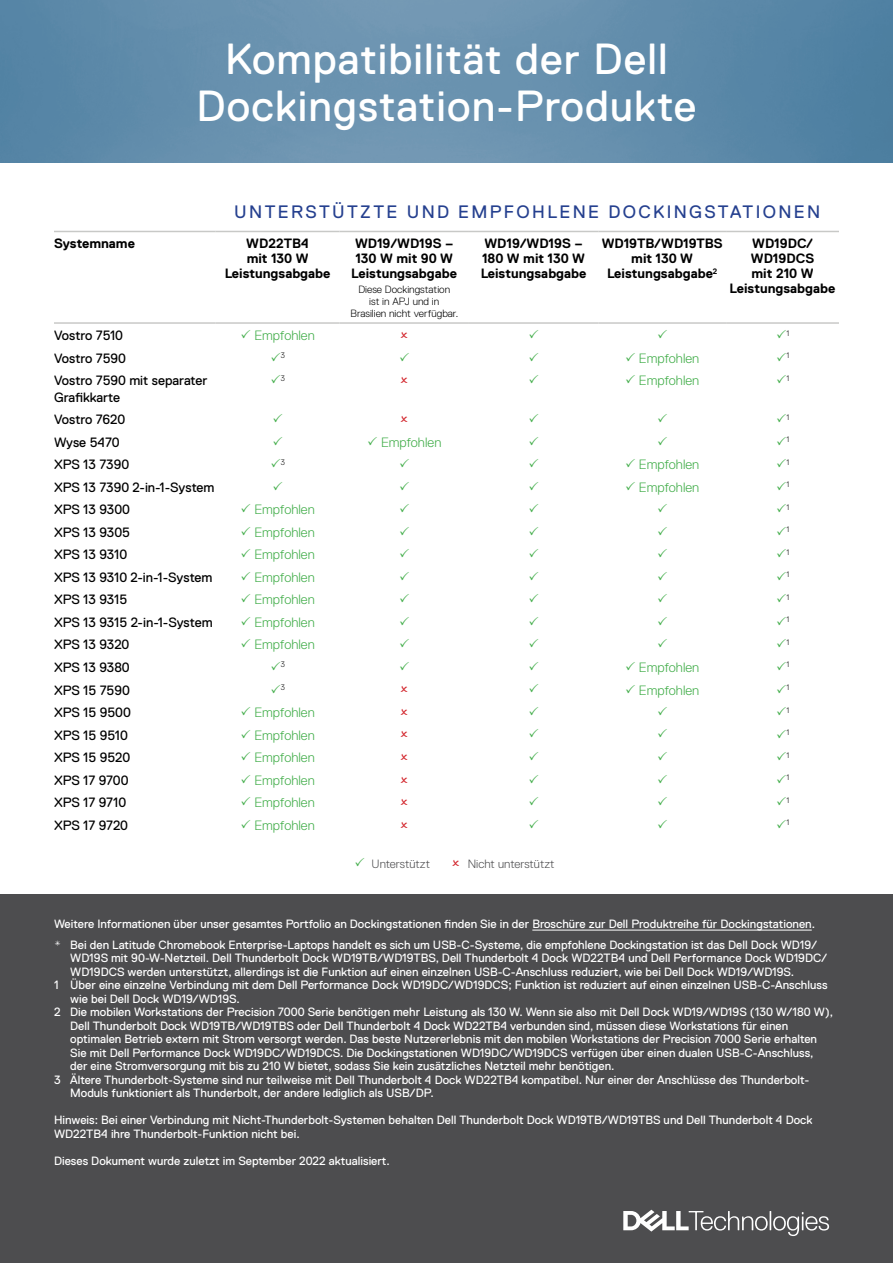
<style>
.page{position:relative;width:893px;height:1263px;background:#fff}
.page>*{position:absolute;margin:0;border:0;box-sizing:border-box;transform-origin:0 0}
.t1{font:43.5px/46.5px "Dell Replica";letter-spacing:.025em;color:#fff;text-align:center}
.t2{font:18px "Dell Replica";letter-spacing:.13em;color:#25408f}
.t3{font:13.5px/16.2px "Dell Replica";color:#000}
.t4{font:300 13.5px "Dell Replica";color:#41ad49}
.t5{font:700 13.5px/15px "Dell Replica";color:#000;text-align:center}
.t6{font:12px/13.5px "Dell Replica";color:#fff}
.Spec_body{font:300 12px "Dell Replica";color:#4d4d4f}
.t7{font:300 10.5px/12px "Dell Replica";color:#000;text-align:center}
.t8{font:300 7.8px "Dell Replica";color:#000}
</style>
<div class="page">
<div style="left:0;top:894px;width:893px;height:369px;background:#4d4d4f"></div>
<hr style="left:532px;top:930px;width:280px;height:1px;background:#fff">
<img style="left:0;top:0;width:893px;height:163px">
<hr style="left:54px;top:231px;width:162px;height:1px;background:#c8c9c7">
<hr style="left:216px;top:231px;width:124px;height:1px;background:#c8c9c7">
<hr style="left:340px;top:231px;width:129px;height:1px;background:#c8c9c7">
<hr style="left:469px;top:231px;width:129px;height:1px;background:#c8c9c7">
<hr style="left:598px;top:231px;width:128px;height:1px;background:#c8c9c7">
<hr style="left:726px;top:231px;width:113px;height:1px;background:#c8c9c7">
<hr style="left:54px;top:322px;width:162px;height:2px;background:#c8c9c7">
<hr style="left:216px;top:322px;width:124px;height:2px;background:#c8c9c7">
<hr style="left:340px;top:322px;width:129px;height:2px;background:#c8c9c7">
<hr style="left:469px;top:322px;width:129px;height:2px;background:#c8c9c7">
<hr style="left:598px;top:322px;width:128px;height:2px;background:#c8c9c7">
<hr style="left:726px;top:322px;width:113px;height:2px;background:#c8c9c7">
<svg style="left:623px;top:1210px;width:206px;height:26px"></svg>
<p class="t1" style="left:197px;top:36px;width:501px">Kompatibilität der Dell<br>Dockingstation-Produkte</p>
<p class="t2" style="left:234px;top:202px;width:588px">UNTERSTÜTZTE UND EMPFOHLENE DOCKINGSTATIONEN</p>
<p class="t5" style="left:54px;top:236px;width:82px">Systemname</p>
<p class="t5" style="left:225px;top:236px;width:107px">WD22TB4<br>mit 130 W<br>Leistungsabgabe</p>
<p class="t5" style="left:351px;top:236px;width:107px;text-align:left">WD19/WD19S –<br>130 W mit 90 W<br>Leistungsabgabe</p>
<p class="t7" style="left:350px;top:283px;width:109px">Diese Dockingstation<br>ist in APJ und in<br>Brasilien nicht verfügbar.</p>
<p class="t5" style="left:481px;top:236px;width:107px;text-align:left">WD19/WD19S –<br>180 W mit 130 W<br>Leistungsabgabe</p>
<p class="t5" style="left:602px;top:236px;width:123px">WD19TB/WD19TBS mit 130 W<br>Leistungsabgabe<sup>2</sup></p>
<p class="t5" style="left:730px;top:236px;width:107px">WD19DC/<br>WD19DCS<br>mit 210 W<br>Leistungsabgabe</p>
<p class="t3" style="left:54px;top:328px;width:71px">Vostro 7510</p>
<p class="t4" style="left:254px;top:328px;width:62px">Empfohlen</p>
<p class="t8" style="left:786px;top:329px;width:4px">1</p>
<p class="t3" style="left:54px;top:350px;width:73px">Vostro 7590</p>
<p class="t8" style="left:281px;top:351px;width:6px">3</p>
<p class="t4" style="left:639px;top:351px;width:62px">Empfohlen</p>
<p class="t8" style="left:786px;top:351px;width:4px">1</p>
<p class="t3" style="left:54px;top:373px;width:155px">Vostro 7590 mit separater<br>Grafikkarte</p>
<p class="t8" style="left:281px;top:374px;width:6px">3</p>
<p class="t4" style="left:639px;top:373px;width:62px">Empfohlen</p>
<p class="t8" style="left:786px;top:374px;width:4px">1</p>
<p class="t3" style="left:54px;top:411px;width:73px">Vostro 7620</p>
<p class="t8" style="left:786px;top:413px;width:4px">1</p>
<p class="t3" style="left:54px;top:434px;width:67px">Wyse 5470</p>
<p class="t4" style="left:381px;top:434px;width:62px">Empfohlen</p>
<p class="t8" style="left:786px;top:435px;width:4px">1</p>
<p class="t3" style="left:54px;top:456px;width:77px">XPS 13 7390</p>
<p class="t8" style="left:281px;top:458px;width:6px">3</p>
<p class="t4" style="left:639px;top:457px;width:62px">Empfohlen</p>
<p class="t8" style="left:786px;top:458px;width:4px">1</p>
<p class="t3" style="left:54px;top:479px;width:162px">XPS 13 7390 2-in-1-System</p>
<p class="t4" style="left:639px;top:479px;width:62px">Empfohlen</p>
<p class="t8" style="left:786px;top:480px;width:4px">1</p>
<p class="t3" style="left:54px;top:501px;width:78px">XPS 13 9300</p>
<p class="t4" style="left:254px;top:502px;width:62px">Empfohlen</p>
<p class="t8" style="left:786px;top:503px;width:4px">1</p>
<p class="t3" style="left:54px;top:524px;width:78px">XPS 13 9305</p>
<p class="t4" style="left:254px;top:525px;width:62px">Empfohlen</p>
<p class="t8" style="left:786px;top:525px;width:4px">1</p>
<p class="t3" style="left:54px;top:547px;width:75px">XPS 13 9310</p>
<p class="t4" style="left:254px;top:547px;width:62px">Empfohlen</p>
<p class="t8" style="left:786px;top:548px;width:4px">1</p>
<p class="t3" style="left:54px;top:569px;width:160px">XPS 13 9310 2-in-1-System</p>
<p class="t4" style="left:254px;top:570px;width:62px">Empfohlen</p>
<p class="t8" style="left:786px;top:570px;width:4px">1</p>
<p class="t3" style="left:54px;top:592px;width:75px">XPS 13 9315</p>
<p class="t4" style="left:254px;top:592px;width:62px">Empfohlen</p>
<p class="t8" style="left:786px;top:593px;width:4px">1</p>
<p class="t3" style="left:54px;top:614px;width:160px">XPS 13 9315 2-in-1-System</p>
<p class="t4" style="left:254px;top:615px;width:62px">Empfohlen</p>
<p class="t8" style="left:786px;top:615px;width:4px">1</p>
<p class="t3" style="left:54px;top:637px;width:77px">XPS 13 9320</p>
<p class="t4" style="left:254px;top:637px;width:62px">Empfohlen</p>
<p class="t8" style="left:786px;top:638px;width:4px">1</p>
<p class="t3" style="left:54px;top:659px;width:77px">XPS 13 9380</p>
<p class="t8" style="left:281px;top:660px;width:6px">3</p>
<p class="t4" style="left:639px;top:660px;width:62px">Empfohlen</p>
<p class="t8" style="left:786px;top:660px;width:4px">1</p>
<p class="t3" style="left:54px;top:682px;width:77px">XPS 15 7590</p>
<p class="t8" style="left:281px;top:683px;width:6px">3</p>
<p class="t4" style="left:639px;top:682px;width:62px">Empfohlen</p>
<p class="t8" style="left:786px;top:683px;width:4px">1</p>
<p class="t3" style="left:54px;top:704px;width:78px">XPS 15 9500</p>
<p class="t4" style="left:254px;top:705px;width:62px">Empfohlen</p>
<p class="t8" style="left:786px;top:705px;width:4px">1</p>
<p class="t3" style="left:54px;top:727px;width:75px">XPS 15 9510</p>
<p class="t4" style="left:254px;top:727px;width:62px">Empfohlen</p>
<p class="t8" style="left:786px;top:728px;width:4px">1</p>
<p class="t3" style="left:54px;top:749px;width:78px">XPS 15 9520</p>
<p class="t4" style="left:254px;top:750px;width:62px">Empfohlen</p>
<p class="t8" style="left:786px;top:750px;width:4px">1</p>
<p class="t3" style="left:54px;top:772px;width:76px">XPS 17 9700</p>
<p class="t4" style="left:254px;top:772px;width:62px">Empfohlen</p>
<p class="t8" style="left:786px;top:773px;width:4px">1</p>
<p class="t3" style="left:54px;top:794px;width:74px">XPS 17 9710</p>
<p class="t4" style="left:254px;top:795px;width:62px">Empfohlen</p>
<p class="t8" style="left:786px;top:796px;width:4px">1</p>
<p class="t3" style="left:54px;top:817px;width:76px">XPS 17 9720</p>
<p class="t4" style="left:254px;top:817px;width:62px">Empfohlen</p>
<p class="t8" style="left:786px;top:818px;width:4px">1</p>
<p class="Spec_body" style="left:372px;top:857px;width:60px">Unterstützt</p>
<p class="Spec_body" style="left:468px;top:857px;width:88px">Nicht unterstützt</p>
<p class="t6" style="left:54px;top:917px;width:763px">Weitere Informationen über unser gesamtes Portfolio an Dockingstationen finden Sie in der Broschüre zur Dell Produktreihe für Dockingstationen.</p>
<p class="t6" style="left:70px;top:938px;width:758px;text-indent:-16px">* Bei den Latitude Chromebook Enterprise-Laptops handelt es sich um USB-C-Systeme, die empfohlene Dockingstation ist das Dell Dock WD19/<br>WD19S mit 90-W-Netzteil. Dell Thunderbolt Dock WD19TB/WD19TBS, Dell Thunderbolt 4 Dock WD22TB4 und Dell Performance Dock WD19DC/<br>WD19DCS werden unterstützt, allerdings ist die Funktion auf einen einzelnen USB-C-Anschluss reduziert, wie bei Dell Dock WD19/WD19S.</p>
<p class="t6" style="left:70px;top:978px;width:759px;text-indent:-16px">1 Über eine einzelne Verbindung mit dem Dell Performance Dock WD19DC/WD19DCS; Funktion ist reduziert auf einen einzelnen USB-C-Anschluss wie bei Dell Dock WD19/WD19S.</p>
<p class="t6" style="left:70px;top:1005px;width:764px;text-indent:-16px">2 Die mobilen Workstations der Precision 7000 Serie benötigen mehr Leistung als 130 W. Wenn sie also mit Dell Dock WD19/WD19S (130 W/180 W), Dell Thunderbolt Dock WD19TB/WD19TBS oder Dell Thunderbolt 4 Dock WD22TB4 verbunden sind, müssen diese Workstations für einen optimalen Betrieb extern mit Strom versorgt werden. Das beste Nutzererlebnis mit den mobilen Workstations der Precision 7000 Serie erhalten Sie mit Dell Performance Dock WD19DC/WD19DCS. Die Dockingstationen WD19DC/WD19DCS verfügen über einen dualen USB-C-Anschluss, der eine Stromversorgung mit bis zu 210 W bietet, sodass Sie kein zusätzliches Netzteil mehr benötigen.</p>
<p class="t6" style="left:70px;top:1073px;width:741px;text-indent:-16px">3 Ältere Thunderbolt-Systeme sind nur teilweise mit Dell Thunderbolt 4 Dock WD22TB4 kompatibel. Nur einer der Anschlüsse des Thunderbolt-<br>Moduls funktioniert als Thunderbolt, der andere lediglich als USB/DP.</p>
<p class="t6" style="left:54px;top:1113px;width:760px">Hinweis: Bei einer Verbindung mit Nicht-Thunderbolt-Systemen behalten Dell Thunderbolt Dock WD19TB/WD19TBS und Dell Thunderbolt 4 Dock<br>WD22TB4 ihre Thunderbolt-Funktion nicht bei.</p>
<p class="t6" style="left:54px;top:1154px;width:337px">Dieses Dokument wurde zuletzt im September 2022 aktualisiert.</p>
</div>
